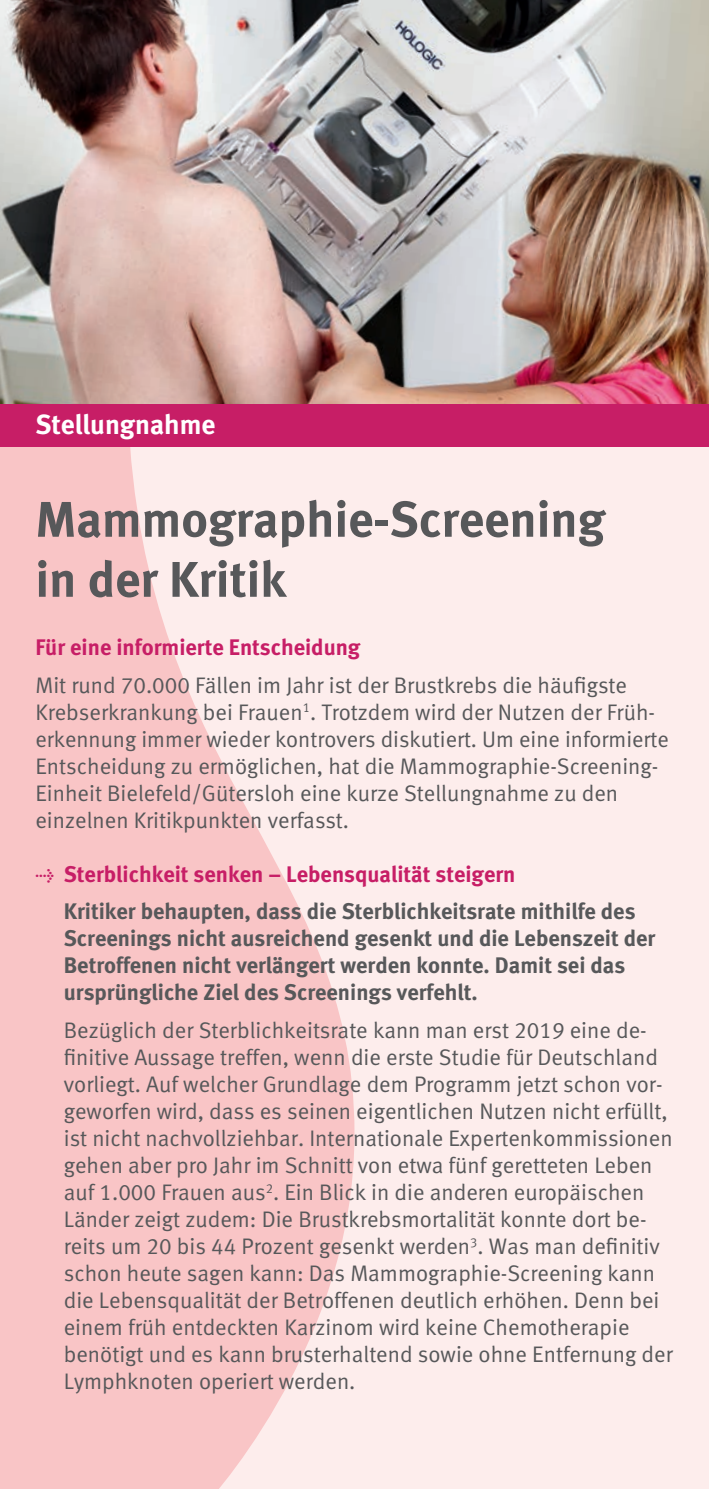
<style>
.page{position:relative;width:709px;height:1489px;background:#fff}
.page>*{position:absolute;margin:0;border:0;box-sizing:border-box;transform-origin:0 0}
.t1{font:50px/60px "Meta Bold LF";color:#57585a}
.t2{font:27.5px "Meta Bold LF";color:#fff}
.t3{font:22.5px/27px "Meta Normal LF";color:#57585a}
.t4{font:22.5px/27px "Meta Bold LF";color:#57585a}
.t5{font:22.5px "Meta Bold LF";color:#c71e66}
.s1{font-family:"Meta Book Italic Caps Expert";color:#c71e66}
.s2{color:#c71e66}
</style>
<div class="page">
<div style="left:0;top:404px;width:709px;height:1084px;background:#fdedec"></div>
<svg style="left:0;top:446px;width:354px;height:1042px;fill:#f9c5c6"></svg>
<img style="left:0;top:0;width:709px;height:404px">
<div style="left:0;top:404px;width:709px;height:42px;background:#c71e66"></div>
<p class="t2" style="left:35px;top:408px;width:182px">Stellungnahme</p>
<h1 class="t1" style="left:35px;top:489px;width:571px">Mammographie-Screening in der Kritik</h1>
<p class="t5" style="left:35px;top:633px;width:326px">Für eine informierte Entscheidung</p>
<p class="t3" style="left:35px;top:671px;width:635px">Mit rund 70.000 Fällen im Jahr ist der Brustkrebs die häufigste Krebserkrankung bei Frauen<sup>1</sup>. Trotzdem wird der Nutzen der Früh&shy;erkennung immer wieder kontrovers diskutiert. Um eine informierte Entscheidung zu ermöglichen, hat die Mammographie-Screening-Einheit Bielefeld/Gütersloh eine kurze Stellungnahme zu den einzelnen Kritikpunkten verfasst.</p>
<p class="t4" style="left:64px;top:854px;width:573px;line-height:37.5px;text-indent:-28px"><span class="s1">t</span> <span class="s2">Sterblichkeit senken – Lebensqualität steigern<br></span>Kritiker behaupten, dass die Sterblichkeitsrate mithilfe des</p>
<p class="t4" style="left:64px;top:924px;width:593px">Screenings nicht ausreichend gesenkt und die Lebenszeit der<br>Betroffenen nicht verlängert werden konnte. Damit sei das ursprüngliche Ziel des Screenings verfehlt.</p>
<p class="t3" style="left:64px;top:1016px;width:610px">Bezüglich der Sterblichkeitsrate kann man erst 2019 eine de&shy;finitive Aussage treffen, wenn die erste Studie für Deutschland vorliegt. Auf welcher Grundlage dem Programm jetzt schon vor&shy;geworfen wird, dass es seinen eigentlichen Nutzen nicht erfüllt, ist nicht nachvollziehbar. Internationale Expertenkommissionen gehen aber pro Jahr im Schnitt von etwa fünf geretteten Leben auf 1.000 Frauen aus<sup>2</sup>. Ein Blick in die anderen europäischen Länder zeigt zudem: Die Brustkrebsmortalität konnte dort be&shy;reits um 20 bis 44 Prozent gesenkt werden<sup>3</sup>. Was man definitiv schon heute sagen kann: Das Mammographie-Screening kann die Lebensqualität der Betroffenen deutlich erhöhen. Denn bei einem früh entdeckten Karzinom wird keine Chemotherapie benötigt und es kann brusterhaltend sowie ohne Entfernung der Lymphknoten operiert werden.</p>
</div>
